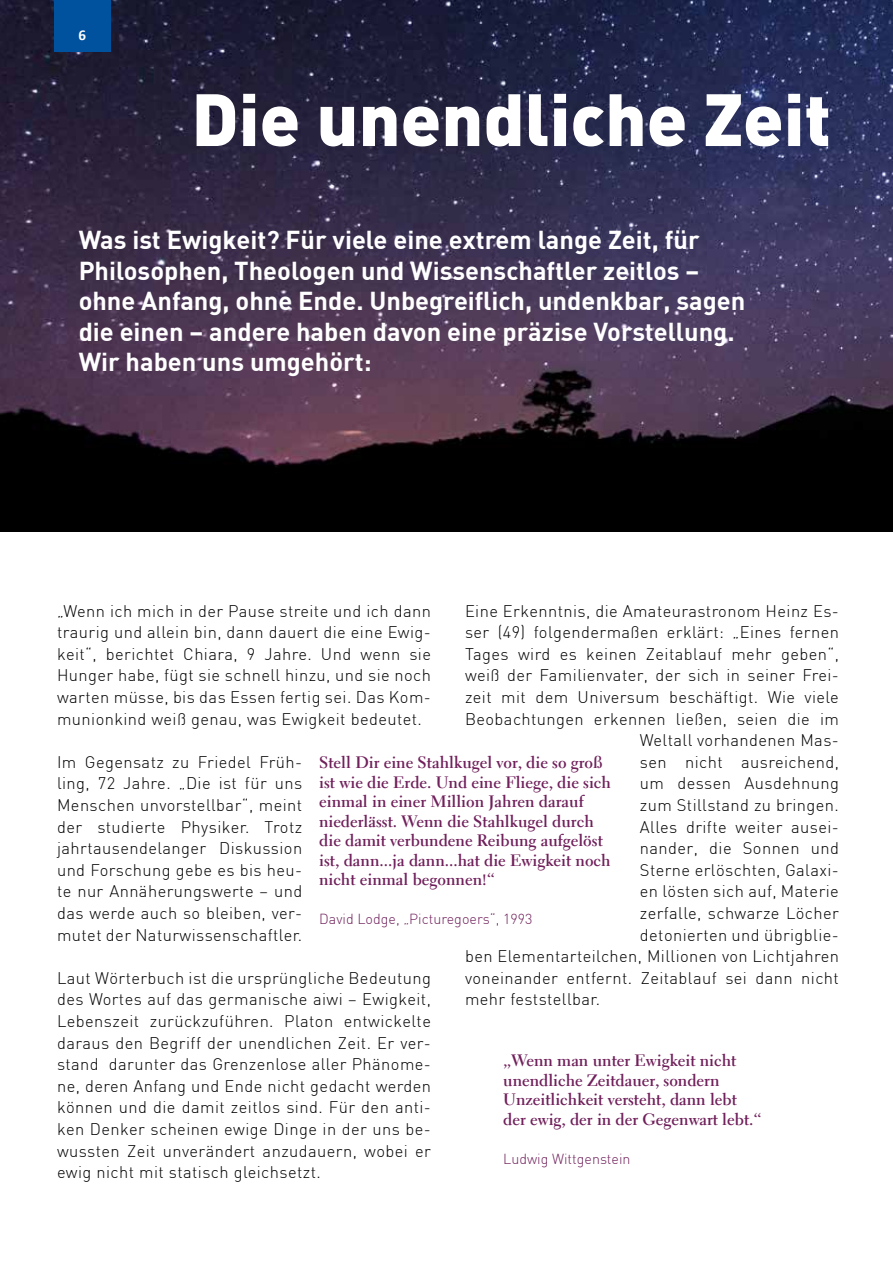
<style>
.page{position:relative;width:893px;height:1263px;background:#fff}
.page>*{position:absolute;margin:0;border:0;box-sizing:border-box;transform-origin:0 0}
.t1{font:900 72.75px "DIN";color:#fff}
.t2{font:700 25.35px/30.5px "DIN";color:#fff}
.t3{font:300 16.5px/21.6px "DIN";letter-spacing:.025em;color:#000;text-align:justify}
.t4{font:16.5px/19.5px "Electra LH Bold Os F";color:#70205b}
.t5{font:700 15px "Calibri";color:#fff}
.t6{font:300 14.25px "DIN";color:#70205b}
</style>
<div class="page">
<img style="left:0;top:0;width:893px;height:531px">
<div style="left:54px;top:0;width:56px;height:52px;background:#00519e"></div>
<p class="t5" style="left:78px;top:26px;width:9px">6</p>
<h1 class="t1" style="left:191px;top:71px;width:641px">Die unendliche Zeit</h1>
<p class="t2" style="left:79px;top:224px;width:668px">Was ist Ewigkeit? Für viele eine extrem lange Zeit, für Philosophen, Theologen und Wissenschaftler zeitlos – ohne Anfang, ohne Ende. Unbegreiflich, undenkbar, sagen die einen – andere haben davon eine präzise Vorstellung.<br>Wir haben uns umgehört:</p>
<p class="t3" style="left:465px;top:600px;width:375px">Eine Erkenntnis, die Amateurastronom Heinz Es-</p>
<p class="t3" style="left:465px;top:621px;width:375px">ser (49) folgendermaßen erklärt: „Eines fernen</p>
<p class="t3" style="left:465px;top:643px;width:375px">Tages wird es keinen Zeitablauf mehr geben“,</p>
<p class="t3" style="left:465px;top:664px;width:375px">weiß der Familienvater, der sich in seiner Frei-</p>
<p class="t3" style="left:465px;top:686px;width:375px">zeit mit dem Universum beschäftigt. Wie viele</p>
<p class="t3" style="left:465px;top:708px;width:375px">Beobachtungen erkennen ließen, seien die im</p>
<p class="t3" style="left:640px;top:729px;width:201px">Weltall vorhandenen Mas-</p>
<p class="t3" style="left:640px;top:751px;width:201px">sen nicht ausreichend,</p>
<p class="t3" style="left:640px;top:772px;width:201px">um dessen Ausdehnung</p>
<p class="t3" style="left:640px;top:794px;width:201px">zum Stillstand zu bringen.</p>
<p class="t3" style="left:640px;top:816px;width:201px">Alles drifte weiter ausei-</p>
<p class="t3" style="left:640px;top:837px;width:201px">nander, die Sonnen und</p>
<p class="t3" style="left:640px;top:859px;width:201px">Sterne erlöschten, Galaxi-</p>
<p class="t3" style="left:640px;top:880px;width:201px">en lösten sich auf, Materie</p>
<p class="t3" style="left:640px;top:902px;width:201px">zerfalle, schwarze Löcher</p>
<p class="t3" style="left:640px;top:924px;width:201px">detonierten und übrigblie-</p>
<p class="t3" style="left:465px;top:945px;width:375px">ben Elementarteilchen, Millionen von Lichtjahren</p>
<p class="t3" style="left:465px;top:967px;width:375px">voneinander entfernt. Zeitablauf sei dann nicht</p>
<p class="t3" style="left:465px;top:988px;width:137px">mehr feststellbar.</p>
<p class="t3" style="left:57px;top:600px;width:375px">„Wenn ich mich in der Pause streite und ich dann traurig und allein bin, dann dauert die eine Ewig&shy;keit“, berichtet Chiara, 9 Jahre. Und wenn sie Hunger habe, fügt sie schnell hinzu, und sie noch warten müsse, bis das Essen fertig sei. Das Kom&shy;munionkind weiß genau, was Ewigkeit bedeutet.</p>
<p class="t3" style="left:57px;top:751px;width:247px">Im Gegensatz zu Friedel Früh&shy;ling, 72 Jahre. „Die ist für uns Menschen unvorstellbar“, meint der studierte Physiker. Trotz jahrtausendelanger Diskussion und Forschung gebe es bis heu&shy;te nur Annäherungswerte – und das werde auch so bleiben, ver&shy;mutet der Naturwissenschaftler.</p>
<p class="t3" style="left:57px;top:967px;width:375px">Laut Wörterbuch ist die ursprüngliche Bedeutung des Wortes auf das germanische aiwi – Ewigkeit, Lebenszeit zurückzuführen. Platon entwickelte daraus den Begriff der unendlichen Zeit. Er ver&shy;stand darunter das Grenzenlose aller Phänome&shy;ne, deren Anfang und Ende nicht gedacht werden können und die damit zeitlos sind. Für den anti&shy;ken Denker scheinen ewige Dinge in der uns be&shy;wussten Zeit unverändert anzudauern, wobei er ewig nicht mit statisch gleichsetzt.</p>
<p class="t4" style="left:319px;top:753px;width:293px">Stell Dir eine Stahlkugel vor, die so groß ist wie die Erde. Und eine Fliege, die sich einmal in einer Million Jahren darauf niederlässt. Wenn die Stahlkugel durch die damit verbundene Reibung aufgelöst ist, dann...ja dann...hat die Ewigkeit noch nicht einmal begonnen!“</p>
<p class="t6" style="left:319px;top:910px;width:215px">David Lodge, „Picturegoers“, 1993</p>
<p class="t4" style="left:503px;top:1050px;width:260px">„Wenn man unter Ewigkeit nicht unendliche Zeitdauer, sondern Unzeitlichkeit versteht, dann lebt der ewig, der in der Gegenwart lebt.“</p>
<p class="t6" style="left:503px;top:1150px;width:129px">Ludwig Wittgenstein</p>
</div>
